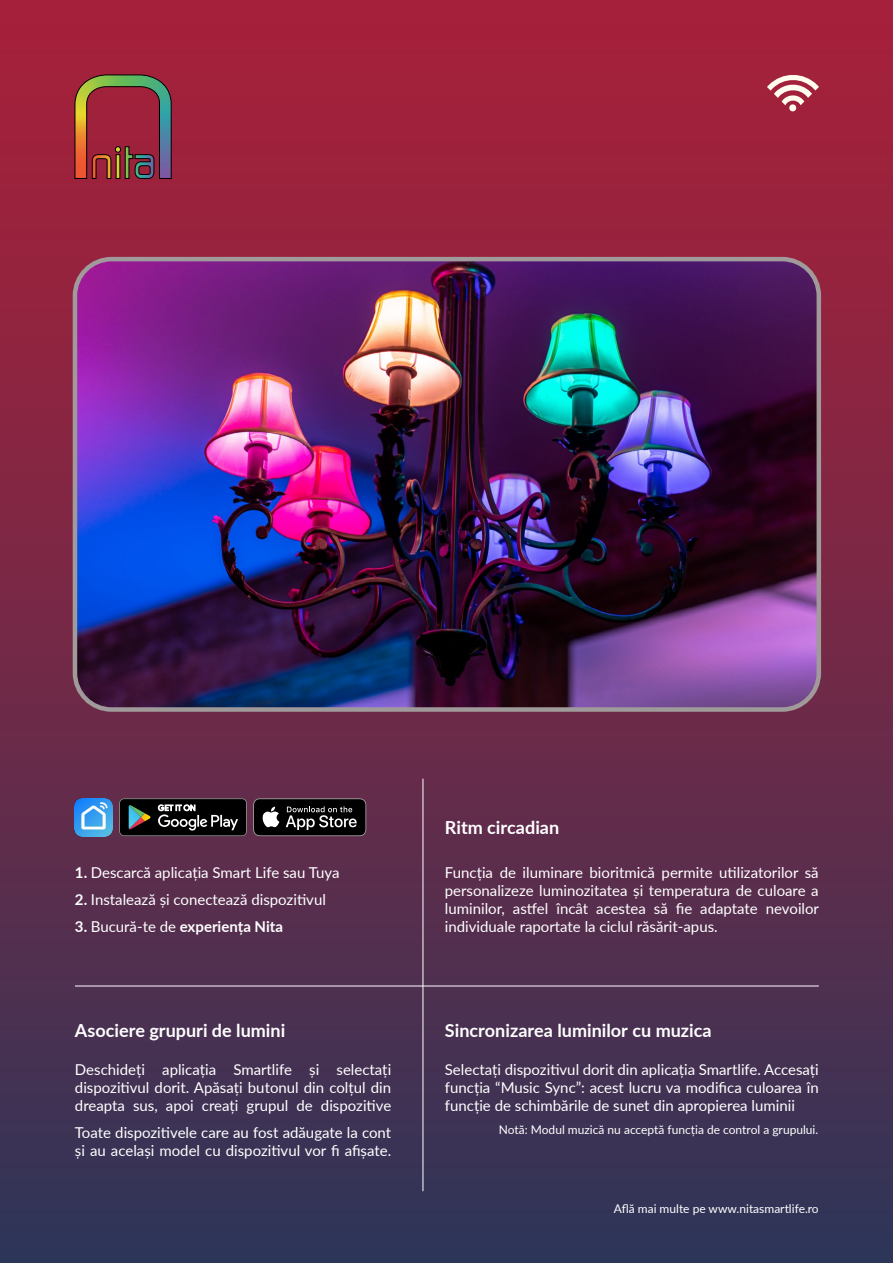
<style>
.page{position:relative;width:893px;height:1263px;background:#fff}
.page>*{position:absolute;margin:0;border:0;box-sizing:border-box;transform-origin:0 0}
.t1{font:700 18px "Lato";color:#fff}
.t2{font:15px/18px "Lato";color:#fff;text-align:justify}
.t3{font:700 15px "Lato";color:#fff}
.t4{font:12px "Lato";color:#fff}
.s1{font-weight:700}
.s2{font-weight:400}
</style>
<div class="page">
<div style="left:0;top:0;width:893px;height:1263px;background:linear-gradient(to bottom,#af1f38,#333557)"></div>
<img style="left:75px;top:259px;width:744px;height:450px">
<svg style="left:767px;top:72px;width:52px;height:40px"></svg>
<svg style="left:119px;top:798px;width:128px;height:38px;background:#2b2d2c"></svg>
<svg style="left:253px;top:798px;width:113px;height:38px;background:#302f2f"></svg>
<img style="left:75px;top:798px;width:38px;height:38px">
<hr style="left:75px;top:986px;width:744px;height:1px;background:#fff">
<hr style="left:423px;top:779px;width:1px;height:412px;background:#fff">
<div style="left:73px;top:257px;width:748px;height:455px;border:4px solid #a09a9a;border-radius:37px"></div>
<svg style="left:75px;top:75px;width:96px;height:104px;background:#8c4642"></svg>
<p class="t2" style="left:75px;top:862px;width:266px"><span class="s1">1.</span> Descarcă aplicația Smart Life sau Tuya</p>
<p class="t2" style="left:75px;top:889px;width:252px"><span class="s1">2.</span> Instalează și conectează dispozitivul</p>
<p class="t3" style="left:75px;top:915px;width:210px">3. <span class="s2">Bucură-te de</span> experiența Nita</p>
<p class="t1" style="left:445px;top:814px;width:116px">Ritm circadian</p>
<p class="t2" style="left:445px;top:863px;width:376px">Funcția de iluminare bioritmică permite utilizatorilor să personalizeze luminozitatea și temperatura de culoare a luminilor, astfel încât acestea să fie adaptate nevoilor individuale raportate la ciclul răsărit-apus.</p>
<p class="t1" style="left:75px;top:1017px;width:212px">Asociere grupuri de lumini</p>
<p class="t1" style="left:445px;top:1017px;width:268px">Sincronizarea luminilor cu muzica</p>
<p class="t2" style="left:75px;top:1059px;width:318px">Deschideți aplicația Smartlife și selectați dispozitivul dorit. Apăsați butonul din colțul din dreapta sus, apoi creați grupul de dispozitive</p>
<p class="t2" style="left:75px;top:1122px;width:318px">Toate dispozitivele care au fost adăugate la cont și au același model cu dispozitivul vor fi afișate.</p>
<p class="t2" style="left:445px;top:1059px;width:375px">Selectați dispozitivul dorit din aplicația Smartlife. Accesați funcția “Music Sync”: acest lucru va modifica culoarea în funcție de schimbările de sunet din apropierea luminii</p>
<p class="t4" style="left:499px;top:1121px;width:321px">Notă: Modul muzică nu acceptă funcția de control a grupului.</p>
<p class="t4" style="left:614px;top:1200px;width:206px">Află mai multe pe www.nitasmartlife.ro</p>
</div>
